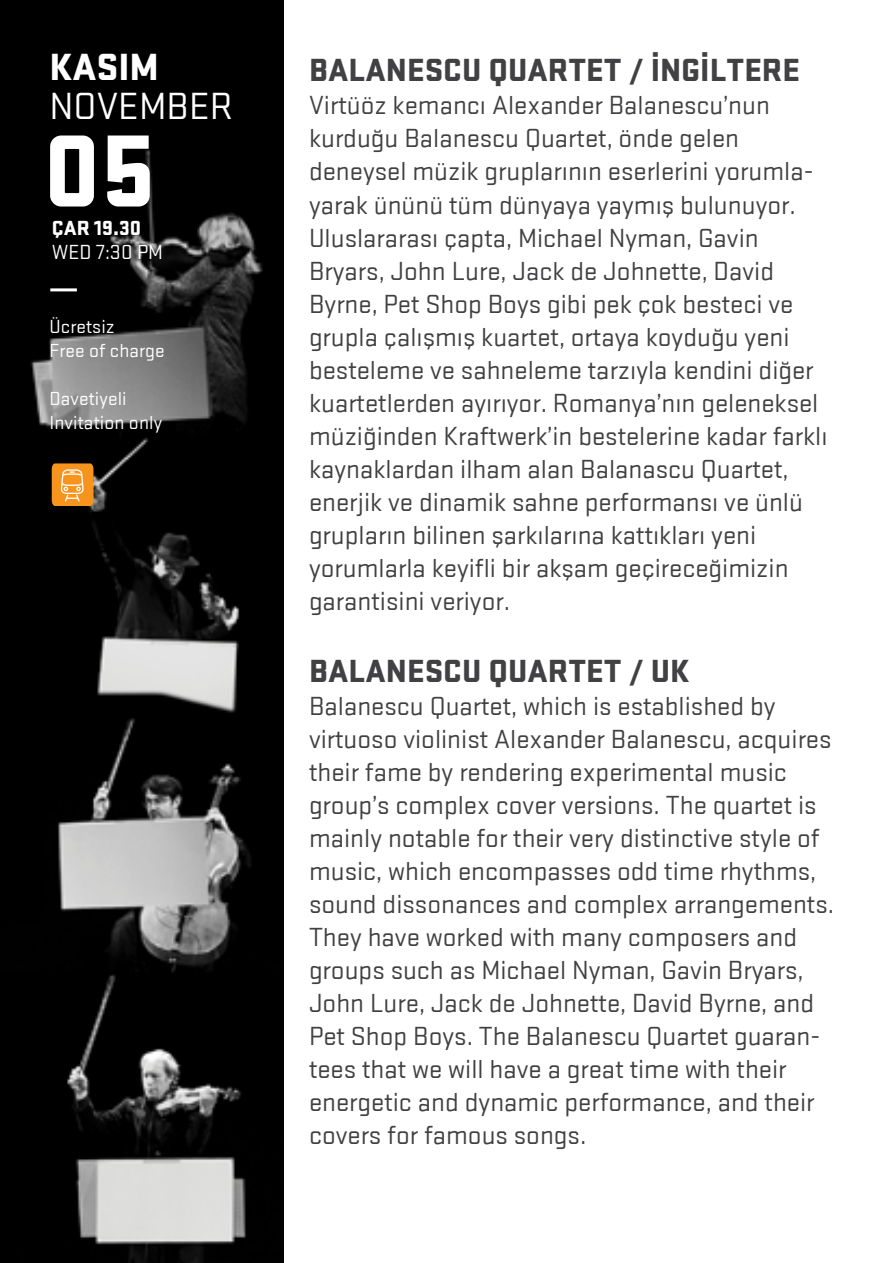
<style>
.page{position:relative;width:893px;height:1263px;background:#fff}
.page>*{position:absolute;margin:0;border:0;box-sizing:border-box;transform-origin:0 0}
.t1{font:900 106.5px "Stratum No 1";color:#fff}
.t2{font:39px "Stratum No 1";color:#fff}
.t3{font:900 39px "Stratum No 1";color:#fff}
.t4{font:900 33px "Stratum No 1";color:#414042}
.t5{font:27px/33px "Stratum No 1";color:#414042}
.t6{font:21px "Stratum No 1";color:#fff}
.t7{font:900 21px "Stratum No 1";color:#fff}
.t8{font:19.5px/24px "Stratum No 1";letter-spacing:.005em;color:#fff}
</style>
<div class="page">
<img style="left:0;top:0;width:283px;height:1262px">
<hr style="left:50px;top:288px;width:27px;height:3px;background:#fff">
<svg style="left:52px;top:463px;width:41px;height:43px;background:#f39e39"></svg>
<h2 class="t3" style="left:50px;top:45px;width:111px">KASIM</h2>
<h2 class="t2" style="left:50px;top:85px;width:185px">NOVEMBER</h2>
<h1 class="t1" style="left:43px;top:111px;width:114px">05</h1>
<p class="t7" style="left:52px;top:216px;width:91px">ÇAR 19.30</p>
<p class="t6" style="left:52px;top:241px;width:113px">WED 7:30 PM</p>
<p class="t8" style="left:50px;top:315px;width:117px">Ücretsiz<br>Free of charge</p>
<p class="t8" style="left:50px;top:387px;width:114px">Davetiyeli<br>Invitation only</p>
<p class="t4" style="left:309px;top:52px;width:493px">BALANESCU QUARTET / İNGİLTERE</p>
<p class="t5" style="left:309px;top:89px;width:520px">Virtüöz kemancı Alexander Balanescu’nun kurduğu Balanescu Quartet, önde gelen deneysel müzik gruplarının eserlerini yorumla&shy;yarak ününü tüm dünyaya yaymış bulunuyor.<br>Uluslararası çapta, Michael Nyman, Gavin Bryars, John Lure, Jack de Johnette, David Byrne, Pet Shop Boys gibi pek çok besteci ve grupla çalışmış kuartet, ortaya koyduğu yeni besteleme ve sahneleme tarzıyla kendini diğer kuartetlerden ayırıyor. Romanya’nın geleneksel müziğinden Kraftwerk’in bestelerine kadar farklı kaynaklardan ilham alan Balanascu Quartet, enerjik ve dinamik sahne performansı ve ünlü grupların bilinen şarkılarına kattıkları yeni yorumlarla keyifli bir akşam geçireceğimizin garantisini veriyor.</p>
<p class="t4" style="left:309px;top:652px;width:382px">BALANESCU QUARTET / UK</p>
<p class="t5" style="left:309px;top:689px;width:527px">Balanescu Quartet, which is established by virtuoso violinist Alexander Balanescu, acquires their fame by rendering experimental music group’s complex cover versions. The quartet is mainly notable for their very distinctive style of music, which encompasses odd time rhythms, sound dissonances and complex arrangements.<br>They have worked with many composers and groups such as Michael Nyman, Gavin Bryars, John Lure, Jack de Johnette, David Byrne, and Pet Shop Boys. The Balanescu Quartet guaran&shy;tees that we will have a great time with their energetic and dynamic performance, and their covers for famous songs.</p>
</div>
